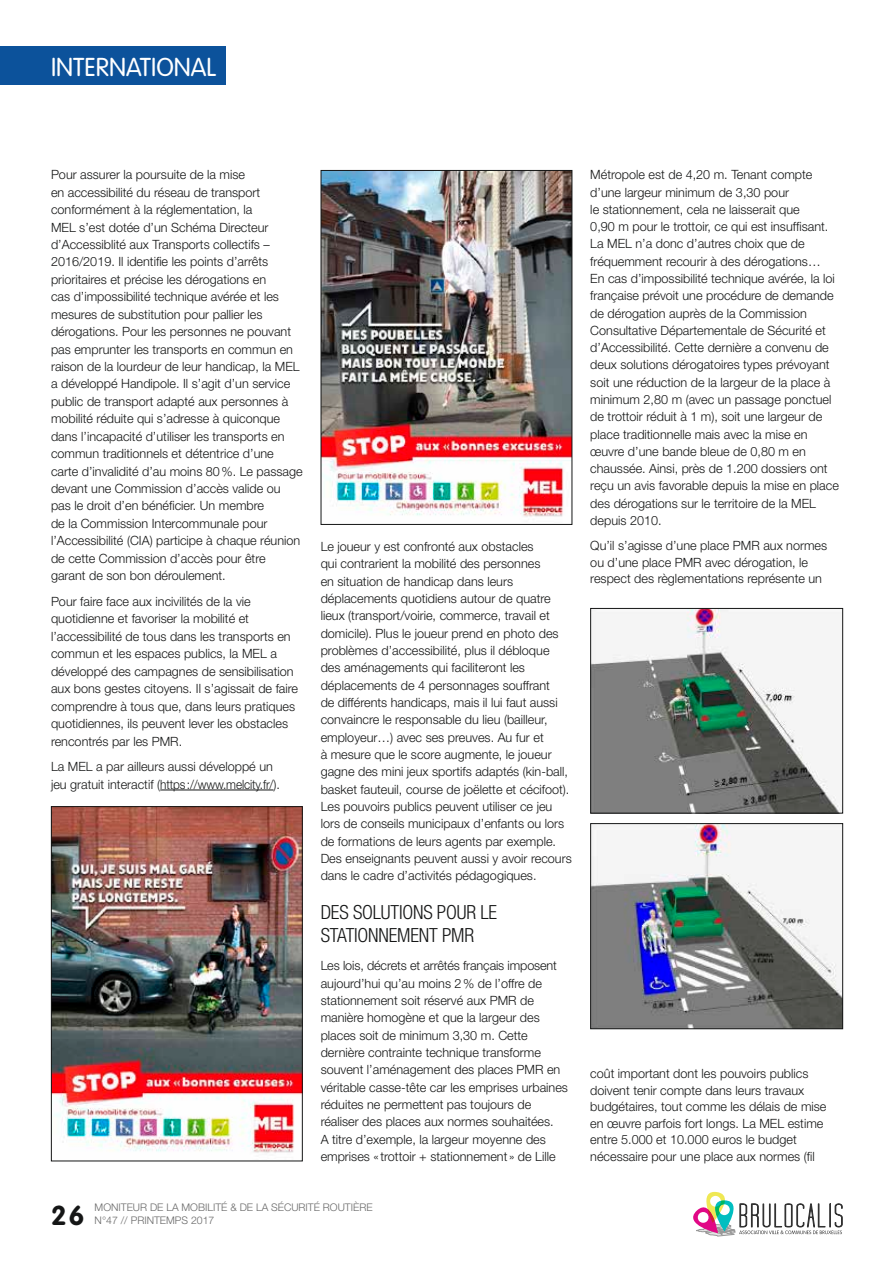
<style>
.page{position:relative;width:893px;height:1263px;background:#fff}
.page>*{position:absolute;margin:0;border:0;box-sizing:border-box;transform-origin:0 0}
.t1{font:700 27px "VAG Rounded";color:#151616}
.t2{font:300 25.5px "VAG Rounded";color:#fff}
.t3{font:300 condensed 19.5px/23.5px "Helvetica Neue LT Pro";letter-spacing:-.01em;color:#151616}
.t4{font:300 12.75px/17.4px "Helvetica Neue LT Pro";color:#151616}
.t5{font:300 10.5px/12.6px "Helvetica Neue LT Pro";color:#686868}
</style>
<div class="page">
<hr style="left:160px;top:790px;width:113px;height:1px;background:#151616">
<img style="left:323px;top:172px;width:247px;height:345px">
<div style="left:321px;top:170px;width:251px;height:355px;border:1px solid #151616"></div>
<img style="left:53px;top:808px;width:248px;height:345px">
<div style="left:51px;top:806px;width:252px;height:355px;border:1px solid #151616"></div>
<img style="left:592px;top:610px;width:249px;height:201px">
<div style="left:590px;top:608px;width:253px;height:205px;border:1px solid #151616"></div>
<img style="left:592px;top:825px;width:249px;height:202px">
<div style="left:590px;top:823px;width:253px;height:206px;border:1px solid #151616"></div>
<svg style="left:693px;top:1192px;width:150px;height:44px"></svg>
<div style="left:0;top:47px;width:226px;height:38px;background:#0c529b"></div>
<h2 class="t2" style="left:51px;top:52px;width:167px">INTERNATIONAL</h2>
<p class="t4" style="left:51px;top:166px;width:253px">Pour assurer la poursuite de la mise<br>en accessibilité du réseau de transport conformément à la réglementation, la<br>MEL s’est dotée d’un Schéma Directeur d’Accessiblité aux Transports collectifs – 2016/2019. Il identifie les points d’arrêts prioritaires et précise les dérogations en<br>cas d’impossibilité technique avérée et les mesures de substitution pour pallier les dérogations. Pour les personnes ne pouvant pas emprunter les transports en commun en raison de la lourdeur de leur handicap, la MEL a développé Handipole. Il s’agit d’un service public de transport adapté aux personnes à mobilité réduite qui s’adresse à quiconque dans l’incapacité d’utiliser les transports en commun traditionnels et détentrice d’une carte d’invalidité d’au moins 80%. Le passage devant une Commission d’accès valide ou pas le droit d’en bénéficier. Un membre<br>de la Commission Intercommunale pour l’Accessibilité (CIA) participe à chaque réunion de cette Commission d’accès pour être garant de son bon déroulement.</p>
<p class="t4" style="left:51px;top:592px;width:249px">Pour faire face aux incivilités de la vie quotidienne et favoriser la mobilité et l’accessibilité de tous dans les transports en commun et les espaces publics, la MEL a développé des campagnes de sensibilisation aux bons gestes citoyens. Il s’agissait de faire comprendre à tous que, dans leurs pratiques quotidiennes, ils peuvent lever les obstacles rencontrés par les PMR.</p>
<p class="t4" style="left:51px;top:758px;width:230px">La MEL a par ailleurs aussi développé un jeu gratuit interactif (https://www.melcity.fr/).</p>
<p class="t4" style="left:321px;top:537px;width:253px">Le joueur y est confronté aux obstacles<br>qui contrarient la mobilité des personnes<br>en situation de handicap dans leurs déplacements quotidiens autour de quatre lieux (transport/voirie, commerce, travail et domicile). Plus le joueur prend en photo des problèmes d’accessibilité, plus il débloque des aménagements qui faciliteront les déplacements de 4 personnages souffrant<br>de différents handicaps, mais il lui faut aussi convaincre le responsable du lieu (bailleur, employeur…) avec ses preuves. Au fur et<br>à mesure que le score augmente, le joueur gagne des mini jeux sportifs adaptés (kin-ball, basket fauteuil, course de joëlette et cécifoot).<br>Les pouvoirs publics peuvent utiliser ce jeu lors de conseils municipaux d’enfants ou lors de formations de leurs agents par exemple.<br>Des enseignants peuvent aussi y avoir recours dans le cadre d’activités pédagogiques.</p>
<h3 class="t3" style="left:321px;top:900px;width:178px">DES SOLUTIONS POUR LE<br>STATIONNEMENT PMR</h3>
<p class="t4" style="left:321px;top:957px;width:249px">Les lois, décrets et arrêtés français imposent aujourd’hui qu’au moins 2% de l’offre de stationnement soit réservé aux PMR de manière homogène et que la largeur des places soit de minimum 3,30 m. Cette dernière contrainte technique transforme souvent l’aménagement des places PMR en véritable casse-tête car les emprises urbaines réduites ne permettent pas toujours de réaliser des places aux normes souhaitées.<br>A titre d’exemple, la largeur moyenne des emprises « trottoir + stationnement » de Lille</p>
<h1 class="t1" style="left:51px;top:1199px;width:35px">26</h1>
<p class="t5" style="left:95px;top:1201px;width:279px">MONITEUR DE LA MOBILITÉ &amp; DE LA SÉCURITÉ ROUTIÈRE<br>N°47 // PRINTEMPS 2017</p>
<p class="t4" style="left:590px;top:166px;width:250px">Métropole est de 4,20 m. Tenant compte d’une largeur minimum de 3,30 pour<br>le stationnement, cela ne laisserait que<br>0,90 m pour le trottoir, ce qui est insuffisant.<br>La MEL n’a donc d’autres choix que de fréquemment recourir à des dérogations…<br>En cas d’impossibilité technique avérée, la loi française prévoit une procédure de demande de dérogation auprès de la Commission Consultative Départementale de Sécurité et d’Accessibilité. Cette dernière a convenu de deux solutions dérogatoires types prévoyant soit une réduction de la largeur de la place à minimum 2,80 m (avec un passage ponctuel de trottoir réduit à 1 m), soit une largeur de place traditionnelle mais avec la mise en œuvre d’une bande bleue de 0,80 m en chaussée. Ainsi, près de 1.200 dossiers ont reçu un avis favorable depuis la mise en place des dérogations sur le territoire de la MEL depuis 2010.</p>
<p class="t4" style="left:590px;top:537px;width:238px;line-height:16.5px">Qu’il s’agisse d’une place PMR aux normes ou d’une place PMR avec dérogation, le respect des règlementations représente un</p>
<p class="t4" style="left:590px;top:1065px;width:238px;line-height:16.5px">coût important dont les pouvoirs publics doivent tenir compte dans leurs travaux budgétaires, tout comme les délais de mise en œuvre parfois fort longs. La MEL estime entre 5.000 et 10.000 euros le budget nécessaire pour une place aux normes (fil</p>
</div>
